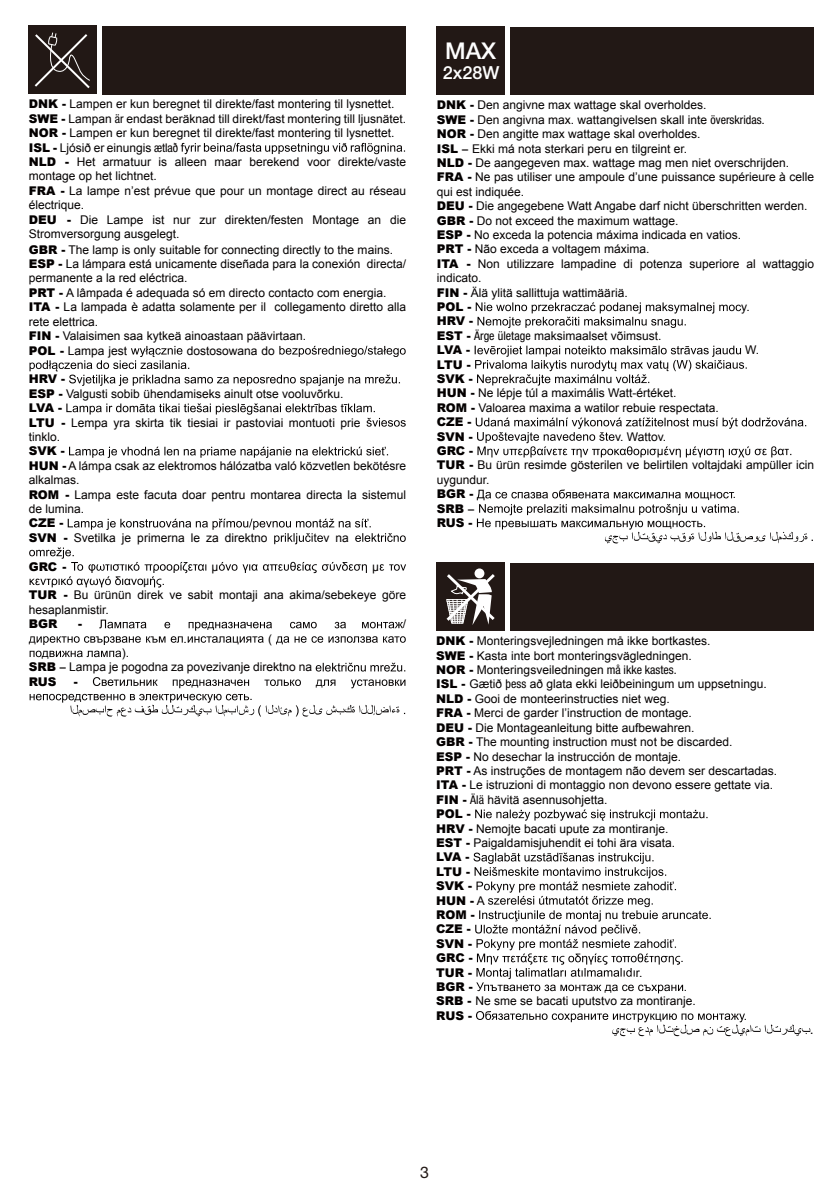
<style>
.page{position:relative;width:840px;height:1191px;background:#fff}
.page>*{position:absolute;margin:0;border:0;box-sizing:border-box;transform-origin:0 0}
.t1{font:500 23.2px "Helvetica Neue";color:#fff}
.t2{font:500 18px "Helvetica Neue";color:#fff}
.t3{font:16px "Helvetica Neue";color:#221815}
.t4{font:12px/14.4px "Arial";color:#040000}
.t5{font:900 12px/14.4px "Arial";color:#040000}
.t6{font:condensed 12px "Helvetica Neue LT";color:#040000}
.t7{font:12px "Helvetica Neue LT";color:#040000}
.s1{font-weight:900}
.s2{font-family:"Helvetica Neue LT";font-stretch:condensed}
.s3{font-family:"Arial";font-stretch:normal}
</style>
<div class="page">
<svg style="left:181px;top:143px;width:224px;height:11px"></svg>
<div style="left:29px;top:26px;width:68px;height:68px;background:#221815"></div>
<div style="left:102px;top:26px;width:304px;height:68px;background:#221815"></div>
<svg style="left:34px;top:32px;width:56px;height:57px"></svg>
<svg style="left:29px;top:346px;width:376px;height:40px"></svg>
<svg style="left:66px;top:403px;width:339px;height:24px"></svg>
<svg style="left:69px;top:447px;width:319px;height:11px"></svg>
<svg style="left:29px;top:518px;width:377px;height:69px"></svg>
<svg style="left:99px;top:619px;width:47px;height:9px"></svg>
<svg style="left:164px;top:622px;width:6px;height:6px"></svg>
<svg style="left:188px;top:622px;width:84px;height:8px"></svg>
<svg style="left:290px;top:622px;width:26px;height:6px"></svg>
<svg style="left:334px;top:622px;width:12px;height:6px"></svg>
<svg style="left:362px;top:622px;width:40px;height:6px"></svg>
<svg style="left:171px;top:636px;width:92px;height:8px"></svg>
<svg style="left:276px;top:636px;width:101px;height:8px"></svg>
<svg style="left:383px;top:636px;width:22px;height:7px"></svg>
<svg style="left:29px;top:636px;width:136px;height:23px"></svg>
<svg style="left:315px;top:663px;width:90px;height:8px"></svg>
<svg style="left:93px;top:677px;width:64px;height:9px"></svg>
<svg style="left:173px;top:679px;width:76px;height:9px"></svg>
<svg style="left:264px;top:679px;width:37px;height:7px"></svg>
<svg style="left:315px;top:679px;width:20px;height:8px"></svg>
<svg style="left:351px;top:679px;width:54px;height:9px"></svg>
<svg style="left:30px;top:694px;width:375px;height:22px"></svg>
<svg style="left:475px;top:809px;width:232px;height:11px"></svg>
<svg style="left:473px;top:852px;width:237px;height:141px"></svg>
<svg style="left:476px;top:1011px;width:333px;height:25px"></svg>
<div style="left:436px;top:563px;width:68px;height:68px;background:#221815"></div>
<div style="left:509px;top:563px;width:304px;height:67px;background:#221815"></div>
<svg style="left:474px;top:568px;width:10px;height:10px"></svg>
<svg style="left:446px;top:571px;width:49px;height:54px"></svg>
<svg style="left:475px;top:302px;width:265px;height:26px"></svg>
<svg style="left:474px;top:346px;width:272px;height:39px"></svg>
<svg style="left:475px;top:417px;width:329px;height:40px"></svg>
<svg style="left:476px;top:489px;width:330px;height:54px"></svg>
<div style="left:436px;top:27px;width:68px;height:68px;background:#221815"></div>
<div style="left:510px;top:27px;width:303px;height:68px;background:#221815"></div>
<p class="t4" style="left:29px;top:97px;width:379px"><span class="s1">DNK -</span> Lampen er kun beregnet til direkte/fast montering til lysnettet.<br><span class="s1">SWE -</span> Lampan <span class="s2">är</span> endast beräknad till direkt/fast montering till ljusnätet.<br><span class="s1">NOR -</span> Lampen er kun beregnet til direkte/fast montering til lysnettet.<br><span class="s1">ISL -</span> Ljósið er einungis <span class="s2">ætlað<br></span><span class="s1">NLD -</span> Het armatuur is alleen maar berekend voor direkte/vaste montage op het lichtnet.<br><span class="s1">FRA -</span> La lampe n’est prévue que pour un montage direct au réseau électrique.<br><span class="s1">DEU -</span> Die Lampe ist nur zur direkten/festen Montage an die Stromversorgung ausgelegt.</p>
<p class="t4" style="left:29px;top:242px;width:379px"><span class="s1">GBR -</span> The lamp is only suitable for connecting directly to the mains.<br><span class="s1">ESP -</span> La lámpara está unicamente diseñada para la conexión directa/ permanente a la red eléctrica.<br><span class="s1">PRT -</span> A lâmpada é adequada só em directo contacto com energia.<br><span class="s1">ITA -</span> La lampada è adatta solamente per il collegamento diretto alla rete elettrica.<br><span class="s1">FIN -</span> Valaisimen saa kytkeä ainoastaan päävirtaan.<br><span class="s1">POL -</span> Lampa jest</p>
<p class="t4" style="left:187px;top:343px;width:89px">dostosowana do</p>
<p class="t4" style="left:29px;top:372px;width:333px"><span class="s1">HRV -<br>ESP -</span> Valgusti sobib ühendamiseks ainult otse vooluvõrku.<br><span class="s1">LVA -<br>LTU -</span> Lempa yra skirta tik tiesiai ir pastoviai montuoti prie tinklo.</p>
<p class="t4" style="left:29px;top:444px;width:379px"><span class="s1">SVK -<br>HUN -</span> A lámpa csak az elektromos hálózatba való közvetlen bekötésre alkalmas.<br><span class="s1">ROM -</span> Lampa este facuta doar pentru montarea directa la sistemul de lumina.</p>
<p class="t4" style="left:29px;top:516px;width:240px"><span class="s1">CZE -<br>SVN -</span> Svetilka je primerna le za direktno</p>
<p class="t4" style="left:323px;top:530px;width:27px">v na</p>
<p class="t5" style="left:29px;top:559px;width:39px">GRC -</p>
<p class="t4" style="left:211px;top:559px;width:8px">µ</p>
<p class="t4" style="left:372px;top:559px;width:8px">µ</p>
<p class="t6" style="left:143px;top:574px;width:23px">µ <span class="s3">.</span></p>
<p class="t4" style="left:29px;top:588px;width:379px"><span class="s1">TUR -</span> Bu ürünün direk ve sabit montaji ana akima/sebekeye göre hesaplanmistir.</p>
<p class="t5" style="left:29px;top:616px;width:30px">BGR</p>
<p class="t5" style="left:78px;top:616px;width:5px">-</p>
<p class="t4" style="left:402px;top:617px;width:5px">/</p>
<p class="t4" style="left:183px;top:631px;width:5px">.</p>
<p class="t4" style="left:268px;top:631px;width:5px">(</p>
<p class="t4" style="left:29px;top:645px;width:285px;text-indent:93px">).<br><span class="s1">SRB –</span> Lampa je pogodna za povezivanje direktno na<br><span class="s1">RUS</span></p>
<p class="t5" style="left:74px;top:674px;width:5px">-</p>
<p class="t4" style="left:249px;top:689px;width:5px">.</p>
<h1 class="t1" style="left:445px;top:36px;width:52px">MAX</h1>
<h2 class="t2" style="left:442px;top:62px;width:58px">2x28W</h2>
<p class="t4" style="left:436px;top:98px;width:379px"><span class="s1">DNK -</span> Den angivne max wattage skal overholdes.<br><span class="s1">SWE -</span> Den angivna max. wattangivelsen skall inte <span class="s2">överskridas</span>.<br><span class="s1">NOR -</span> Den angitte max wattage skal overholdes.<br><span class="s1">ISL –</span> Ekki má nota sterkari peru en tilgreint er.<br><span class="s1">NLD -</span> De aangegeven max. wattage mag men niet overschrijden.<br><span class="s1">FRA -</span> Ne pas utiliser une ampoule d’une puissance supérieure à celle qui est indiquée.<br><span class="s1">DEU -</span> Die angegebene Watt Angabe darf nicht überschritten werden.<br><span class="s1">GBR -</span> Do not exceed the maximum wattage.<br><span class="s1">ESP -</span> No exceda la potencia máxima indicada en vatios.<br><span class="s1">PRT -</span> Não exceda a voltagem máxima.<br><span class="s1">ITA -</span> Non utilizzare lampadine di potenza superiore al wattaggio indicato.<br><span class="s1">FIN -</span> Älä ylitä sallittuja wattimääriä.<br><span class="s1">POL -</span></p>
<p class="t4" style="left:740px;top:300px;width:10px">y.</p>
<p class="t4" style="left:436px;top:314px;width:226px"><span class="s1">HRV -<br>EST -</span> <span class="s2">Ärge ületage</span> maksimaalset võimsust.<br><span class="s1">LVA -</span></p>
<p class="t4" style="left:744px;top:343px;width:16px">W.</p>
<p class="t4" style="left:436px;top:357px;width:283px"><span class="s1">LTU -<br>SVK -<br>HUN -</span> Ne lépje túl a maximális Watt-értéket.<br><span class="s1">ROM -</span> Valoarea maxima a watilor rebuie respectata.<br><span class="s1">CZE -<br>SVN -</span></p>
<p class="t4" style="left:614px;top:429px;width:53px">v. Wattov.</p>
<p class="t4" style="left:436px;top:444px;width:379px"><span class="s1">GRC -<br>TUR -</span> Bu ürün resimde gösterilen ve belirtilen voltajdaki ampüller icin uygundur.</p>
<p class="t5" style="left:436px;top:486px;width:38px">BGR -</p>
<p class="t4" style="left:732px;top:487px;width:5px">.</p>
<p class="t5" style="left:436px;top:501px;width:39px">SRB –<br>RUS -</p>
<p class="t7" style="left:810px;top:529px;width:5px">.</p>
<p class="t4" style="left:436px;top:634px;width:342px"><span class="s1">DNK -</span> Monteringsvejledningen må ikke bortkastes.<br><span class="s1">SWE -</span> Kasta inte bort monteringsvägledningen.<br><span class="s1">NOR -</span> Monteringsveiledningen <span class="s2">må ikke kastes.<br></span><span class="s1">ISL -</span> Gætið <span class="s2">þess</span> að glata ekki leiðbeiningum um uppsetningu.<br><span class="s1">NLD -</span> Gooi de monteerinstructies niet weg.<br><span class="s1">FRA -</span> Merci de garder l’instruction de montage.<br><span class="s1">DEU -</span> Die Montageanleitung bitte aufbewahren.<br><span class="s1">GBR -</span> The mounting instruction must not be discarded.<br><span class="s1">ESP -</span> No desechar la instrucción de montaje.<br><span class="s1">PRT -</span> As instruções de montagem não devem ser descartadas.<br><span class="s1">ITA -</span> Le istruzioni di montaggio non devono essere gettate via.<br><span class="s1">FIN -</span> <span class="s2">Älä</span> hävitä asennusohjetta.<br><span class="s1">POL -<br>HRV -</span> Nemojte bacati upute za montiranje.<br><span class="s1">EST -</span> Paigaldamisjuhendit ei tohi ära visata.<br><span class="s1">LVA -<br>LTU -<br>SVK -<br>HUN -</span> A<br><span class="s1">ROM -<br>CZE -<br>SVN -<br>GRC -</span></p>
<p class="t4" style="left:680px;top:951px;width:5px">.</p>
<p class="t5" style="left:436px;top:964px;width:37px">TUR -</p>
<p class="t4" style="left:635px;top:965px;width:8px">r.</p>
<p class="t5" style="left:436px;top:979px;width:38px">BGR -</p>
<p class="t4" style="left:436px;top:979px;width:261px;text-indent:247px">.<br><span class="s1">SRB -</span> Ne sme se bacati uputstvo za montiranje.<br><span class="s1">RUS -</span></p>
<p class="t4" style="left:743px;top:1008px;width:5px">.</p>
<p class="t7" style="left:809px;top:1022px;width:5px">.</p>
<h3 class="t3" style="left:420px;top:1163px;width:10px">3</h3>
</div>
